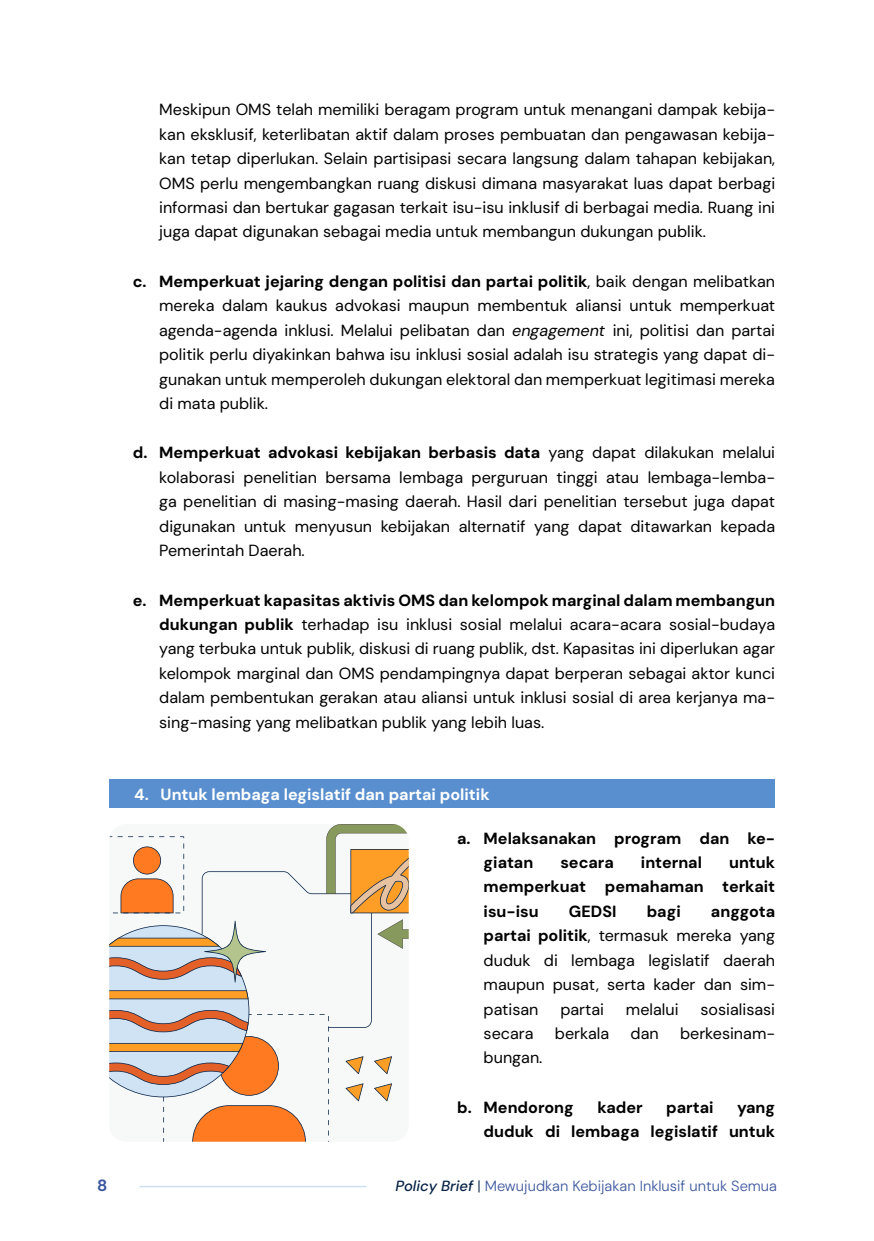
<style>
.page{position:relative;width:874px;height:1241px;background:#fff}
.page>*{position:absolute;margin:0;border:0;box-sizing:border-box;transform-origin:0 0}
.t1{font:700 16.28px "DM Sans 18 pt";color:#3d579e}
.t2{font:16.1px/24.5px "DM Sans 18 pt";color:#000;text-align:justify}
.t3{font:700 16.1px/24.5px "DM Sans 18 pt";color:#000}
.t4{font:700 16.1px "DM Sans 18 pt";color:#fff}
.t5{font:300 14.7px "DM Sans 18 pt";color:#3d579e}
.s1{font-weight:700}
.s2{font-style:italic}
.s3{font-weight:500;font-style:italic;color:#052145}
.s4{color:#052145}
</style>
<div class="page">
<hr style="left:139px;top:1185px;width:227px;height:2px;background:#cce0f2">
<div style="left:109px;top:779px;width:665px;height:28px;background:#598fcf"></div>
<svg style="left:109px;top:824px;width:299px;height:317px"></svg>
<p class="t2" style="left:159px;top:97px;width:617px">Meskipun OMS telah memiliki beragam program untuk menangani dampak kebija&shy;kan eksklusif, keterlibatan aktif dalam proses pembuatan dan pengawasan kebija&shy;kan tetap diperlukan. Selain partisipasi secara langsung dalam tahapan kebijakan, OMS perlu mengembangkan ruang diskusi dimana masyarakat luas dapat berbagi informasi dan bertukar gagasan terkait isu-isu inklusif di berbagai media. Ruang ini juga dapat digunakan sebagai media untuk membangun dukungan publik.</p>
<p class="t2" style="left:159px;top:269px;width:617px;text-indent:-26px"><span class="s1">c. Memperkuat jejaring dengan politisi dan partai politik</span>, baik dengan melibatkan mereka dalam kaukus advokasi maupun membentuk aliansi untuk memperkuat agenda-agenda inklusi. Melalui pelibatan dan <span class="s2">engagement</span> ini, politisi dan partai politik perlu diyakinkan bahwa isu inklusi sosial adalah isu strategis yang dapat di&shy;gunakan untuk memperoleh dukungan elektoral dan memperkuat legitimasi mereka di mata publik.</p>
<p class="t2" style="left:159px;top:440px;width:617px;text-indent:-26px"><span class="s1">d. Memperkuat advokasi kebijakan berbasis data</span> yang dapat dilakukan melalui kolaborasi penelitian bersama lembaga perguruan tinggi atau lembaga-lemba&shy;ga penelitian di masing-masing daerah. Hasil dari penelitian tersebut juga dapat digunakan untuk menyusun kebijakan alternatif yang dapat ditawarkan kepada Pemerintah Daerah.</p>
<p class="t2" style="left:159px;top:587px;width:617px;text-indent:-26px"><span class="s1">e. Memperkuat kapasitas aktivis OMS dan kelompok marginal dalam membangun dukungan publik</span> terhadap isu inklusi sosial melalui acara-acara sosial-budaya yang terbuka untuk publik, diskusi di ruang publik, dst. Kapasitas ini diperlukan agar kelompok marginal dan OMS pendampingnya dapat berperan sebagai aktor kunci dalam pembentukan gerakan atau aliansi untuk inklusi sosial di area kerjanya ma&shy;sing-masing yang melibatkan publik yang lebih luas.</p>
<p class="t4" style="left:134px;top:783px;width:357px">4. Untuk lembaga legislatif dan partai politik</p>
<p class="t3" style="left:483px;top:825px;width:293px;text-indent:-26px">a. Melaksanakan program dan ke&shy;giatan</p>
<p class="t3" style="left:560px;top:850px;width:55px">secara</p>
<p class="t3" style="left:640px;top:850px;width:62px">internal</p>
<p class="t3" style="left:483px;top:850px;width:293px;text-align:justify;text-indent:245px">untuk memperkuat pemahaman terkait isu-isu</p>
<p class="t3" style="left:568px;top:898px;width:49px">GEDSI</p>
<p class="t3" style="left:646px;top:898px;width:36px">bagi</p>
<p class="t2" style="left:483px;top:898px;width:293px;text-indent:227px"><span class="s1">anggota partai politik</span>, termasuk mereka yang duduk di lembaga legislatif daerah maupun pusat, serta kader dan sim&shy;patisan</p>
<p class="t2" style="left:560px;top:996px;width:45px">partai</p>
<p class="t2" style="left:625px;top:996px;width:54px">melalui</p>
<p class="t2" style="left:700px;top:996px;width:76px">sosialisasi</p>
<p class="t2" style="left:483px;top:1020px;width:51px">secara</p>
<p class="t2" style="left:554px;top:1020px;width:56px">berkala</p>
<p class="t2" style="left:630px;top:1020px;width:30px">dan</p>
<p class="t2" style="left:679px;top:1020px;width:97px">berkesinam-</p>
<p class="t2" style="left:483px;top:1045px;width:60px">bungan.</p>
<p class="t3" style="left:457px;top:1094px;width:118px">b. Mendorong</p>
<p class="t3" style="left:597px;top:1094px;width:47px">kader</p>
<p class="t3" style="left:665px;top:1094px;width:49px">partai</p>
<p class="t3" style="left:483px;top:1094px;width:293px;text-align:right">yang<br>duduk di lembaga legislatif untuk</p>
<p class="t1" style="left:97px;top:1174px;width:12px">8</p>
<p class="t5" style="left:395px;top:1176px;width:383px"><span class="s3">Policy Brief</span> <span class="s4">|</span> Mewujudkan Kebijakan Inklusif untuk Semua</p>
</div>
